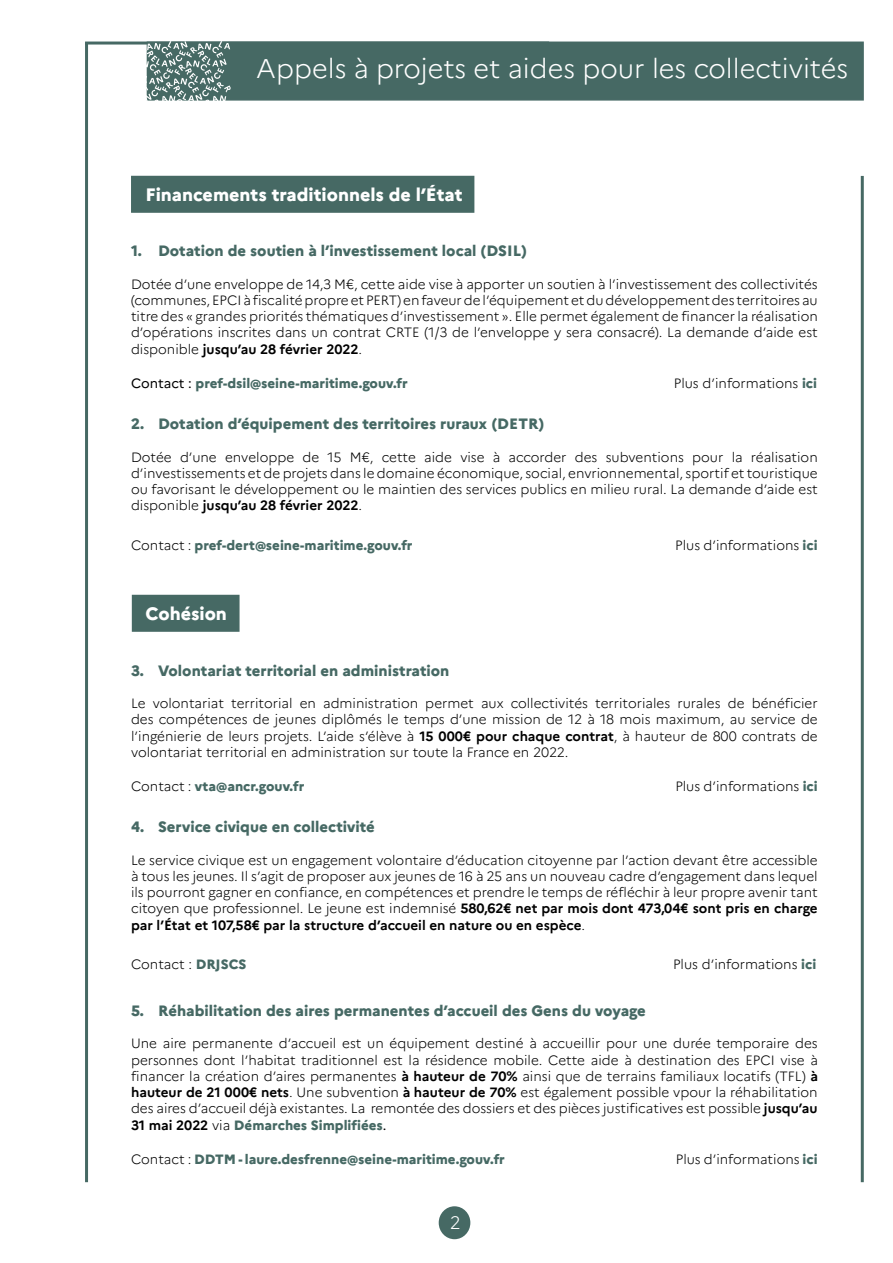
<style>
.page{position:relative;width:893px;height:1263px;background:#fff}
.page>*{position:absolute;margin:0;border:0;box-sizing:border-box;transform-origin:0 0}
.t1{font:300 27px "Marianne";color:#fff}
.t2{font:800 18px "Marianne";color:#fff}
.t3{font:300 18px "Marianne";color:#fff}
.t4{font:800 15px "Marianne";color:#466964}
.t5{font:300 13.5px/16.2px "Marianne";color:#000;text-align:justify}
.t6{font:800 13.5px "Marianne";color:#466964}
.s1{font-weight:700}
.s2{font-weight:400;color:#000}
.s3{font-weight:800;color:#466964}
.s4{font-weight:300;color:#000}
.s5{font-weight:400}
</style>
<div class="page">
<div style="left:439px;top:1206px;width:31px;height:33px;background:#466964;border-radius:50%"></div>
<hr style="left:85px;top:43px;width:3px;height:1139px;background:#466964">
<hr style="left:861px;top:176px;width:3px;height:1006px;background:#466964">
<hr style="left:85px;top:42px;width:464px;height:3px;background:#466964">
<div style="left:147px;top:42px;width:717px;height:59px;background:#466964;border:2px solid #466964"></div>
<svg style="left:146px;top:41px;width:85px;height:59px"></svg>
<div style="left:132px;top:595px;width:108px;height:37px;background:#466964;border:2px solid #466964"></div>
<div style="left:131px;top:176px;width:343px;height:37px;background:#466964;border:2px solid #466964"></div>
<h1 class="t1" style="left:256px;top:52px;width:594px">Appels à projets et aides pour les collectivités</h1>
<h2 class="t2" style="left:146px;top:183px;width:318px">Financements traditionnels de l’État</h2>
<p class="t4" style="left:131px;top:242px;width:397px">1. Dotation de soutien à l’investissement local (DSIL)</p>
<p class="t5" style="left:131px;top:276px;width:688px">Dotée d’une enveloppe de 14,3 M€, cette aide vise à apporter un soutien à l’investissement des collectivités (communes, EPCI à fiscalité propre et PERT) en faveur de l’équipement et du développement des territoires au titre des « grandes priorités thématiques d’investissement ». Elle permet également de financer la réalisation d’opérations inscrites dans un contrat CRTE (1/3 de l’enveloppe y sera consacré). La demande d’aide est disponible <span class="s1">jusqu’au 28 février 2022</span>.</p>
<p class="t6" style="left:131px;top:375px;width:278px"><span class="s2">Contact :</span> pref-dsil@seine-maritime.gouv.fr</p>
<p class="t5" style="left:674px;top:375px;width:145px">Plus d’informations <span class="s3">ici</span></p>
<p class="t4" style="left:131px;top:415px;width:415px">2. Dotation d’équipement des territoires ruraux (DETR)</p>
<p class="t5" style="left:131px;top:449px;width:688px">Dotée d’une enveloppe de 15 M€, cette aide vise à accorder des subventions pour la réalisation d’investissements et de projets dans le domaine économique, social, envrionnemental, sportif et touristique ou favorisant le développement ou le maintien des services publics en milieu rural. La demande d’aide est disponible <span class="s1">jusqu’au 28 février 2022</span>.</p>
<p class="t6" style="left:131px;top:537px;width:283px"><span class="s4">Contact :</span> pref-dert@seine-maritime.gouv.fr</p>
<p class="t5" style="left:675px;top:537px;width:144px">Plus d’informations <span class="s3">ici</span></p>
<h2 class="t2" style="left:146px;top:603px;width:83px">Cohésion</h2>
<p class="t4" style="left:131px;top:661px;width:320px">3. Volontariat territorial en administration</p>
<p class="t5" style="left:131px;top:695px;width:688px">Le volontariat territorial en administration permet aux collectivités territoriales rurales de bénéficier des compétences de jeunes diplômés le temps d’une mission de 12 à 18 mois maximum, au service de l’ingénierie de leurs projets. L’aide s’élève à <span class="s1">15 000€ pour chaque contrat</span>, à hauteur de 800 contrats de volontariat territorial en administration sur toute la France en 2022.</p>
<p class="t6" style="left:131px;top:778px;width:175px"><span class="s4">Contact :</span> vta@ancr.gouv.fr</p>
<p class="t5" style="left:675px;top:778px;width:144px">Plus d’informations <span class="s3">ici</span></p>
<p class="t4" style="left:131px;top:818px;width:245px">4. Service civique en collectivité</p>
<p class="t5" style="left:131px;top:852px;width:688px">Le service civique est un engagement volontaire d’éducation citoyenne par l’action devant être accessible à tous les jeunes. Il s’agit de proposer aux jeunes de 16 à 25 ans un nouveau cadre d’engagement dans lequel ils pourront gagner en confiance, en compétences et prendre le temps de réfléchir à leur propre avenir tant citoyen que professionnel. Le jeune est indemnisé <span class="s1">580,62€ net par mois dont 473,04€ sont pris en charge par l’État et 107,58€ par la structure d’accueil en nature ou en espèce</span>.</p>
<p class="t5" style="left:131px;top:956px;width:117px">Contact : <span class="s3">DRJSCS</span></p>
<p class="t5" style="left:673px;top:956px;width:145px">Plus d’informations <span class="s3">ici</span></p>
<p class="t4" style="left:131px;top:1001px;width:516px">5. Réhabilitation des aires permanentes d’accueil des Gens du voyage</p>
<p class="t5" style="left:131px;top:1035px;width:688px">Une aire permanente d’accueil est un équipement destiné à accueillir pour une durée temporaire des personnes dont l’habitat traditionnel est la résidence mobile. Cette aide à destination des EPCI vise à financer la création d’aires permanentes <span class="s1">à hauteur de 70%</span> ainsi que de terrains familiaux locatifs (TFL) <span class="s1">à hauteur de 21 000€ nets</span>. Une subvention <span class="s1">à hauteur de 70%</span> est également possible vpour la réhabilitation des aires d’accueil déjà existantes. La remontée des dossiers et des pièces justificatives est possible <span class="s1">jusqu’au 31 mai 2022</span> via <span class="s3">Démarches Simplifiées</span><span class="s5">.</span></p>
<p class="t6" style="left:131px;top:1151px;width:375px"><span class="s4">Contact :</span> DDTM - laure.desfrenne@seine-maritime.gouv.fr</p>
<p class="t5" style="left:676px;top:1151px;width:143px">Plus d’informations <span class="s3">ici</span></p>
<h2 class="t3" style="left:450px;top:1212px;width:12px">2</h2>
</div>
